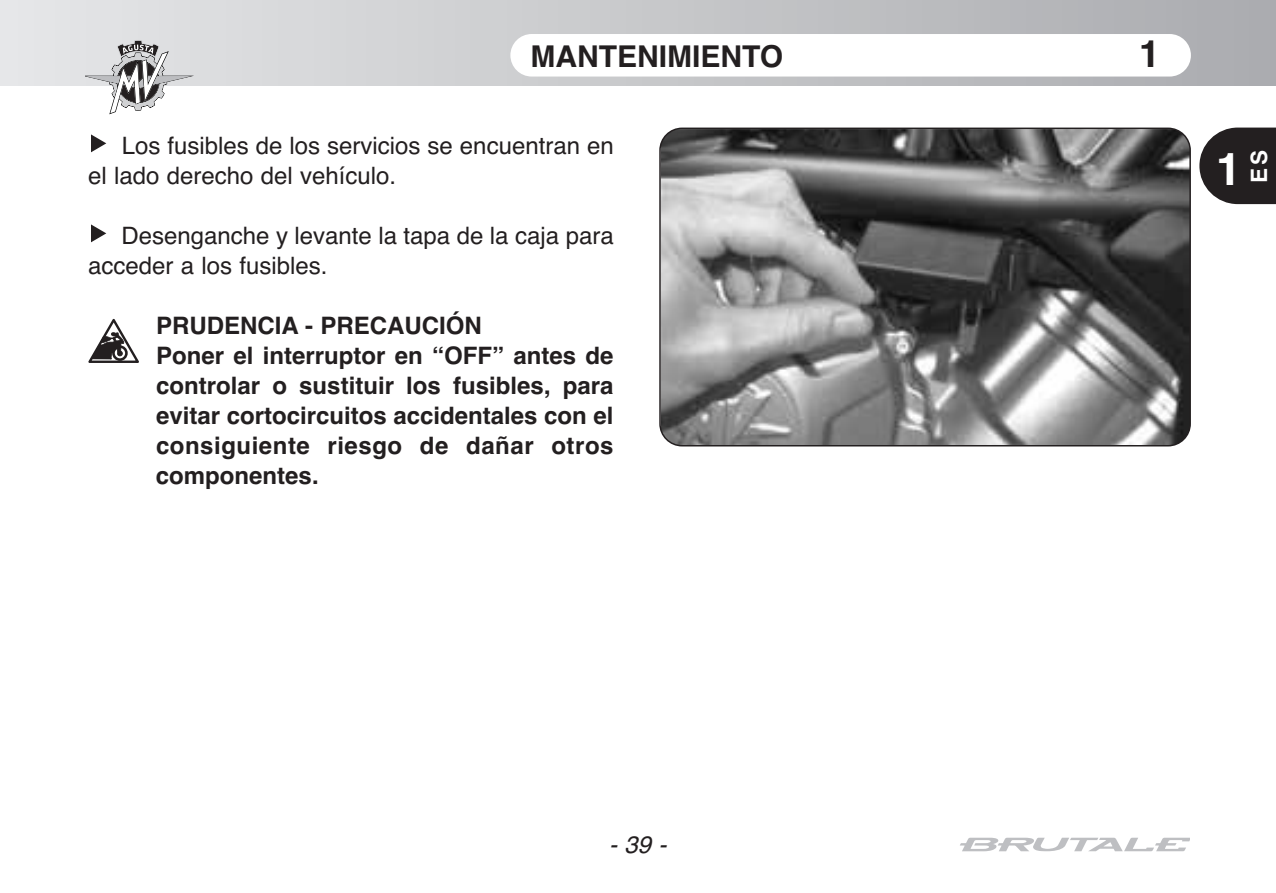
<style>
.page{position:relative;width:1276px;height:893px;background:#fff}
.page>*{position:absolute;margin:0;border:0;box-sizing:border-box;transform-origin:0 0}
.t1{font:700 45px "Helvetica";color:#fff}
.t2{font:700 37.5px "Helvetica";color:#231f20}
.t3{font:700 30px "Helvetica";color:#231f20}
.t4{font:700 24px/30px "Helvetica";color:#231f20}
.t5{font:24px/30px "Helvetica";color:#231f20}
.t6{font:italic 24px "Helvetica";color:#231f20}
.t7{font:700 22.5px "Helvetica";color:#fff}
</style>
<div class="page">
<div style="left:0;top:0;width:1276px;height:85px;background:linear-gradient(to right,#e6e7e8,#aaabaf)"></div>
<div style="left:510px;top:34px;width:681px;height:43px;background:#fff;border-radius:21px"></div>
<svg style="left:1199px;top:128px;width:77px;height:76px;background:#3b3738"></svg>
<svg style="left:85px;top:40px;width:109px;height:74px"></svg>
<svg style="left:960px;top:838px;width:229px;height:13px"></svg>
<svg style="left:91px;top:224px;width:15px;height:19px"></svg>
<svg style="left:91px;top:134px;width:15px;height:19px"></svg>
<svg style="left:659px;top:128px;width:532px;height:318px;background:#767676"></svg>
<svg style="left:88px;top:319px;width:51px;height:44px"></svg>
<p class="t3" style="left:530px;top:39px;width:254px">MANTENiMiENTO</p>
<h2 class="t2" style="left:1139px;top:32px;width:22px">1</h2>
<p class="t5" style="left:88px;top:131px;width:527px;text-indent:34px">Los fusibles de los servicios se encuentran en el lado derecho del vehículo.</p>
<p class="t5" style="left:88px;top:221px;width:527px;text-indent:33px">Desenganche y levante la tapa de la caja para acceder a los fusibles.</p>
<p class="t4" style="left:156px;top:311px;width:459px">PRUDENCiA - PRECAUCiÓN<br>Poner el interruptor en “OFF” antes de controlar o sustituir los fusibles, para evitar cortocircuitos accidentales con el consiguiente riesgo de dañar otros componentes.</p>
<h1 class="t1" style="left:1216px;top:143px;width:27px">1</h1>
<p class="t7" style="left:1246px;top:183px;width:35px;rotate:-90deg">ES</p>
<p class="t6" style="left:609px;top:831px;width:59px">-39-</p>
</div>
